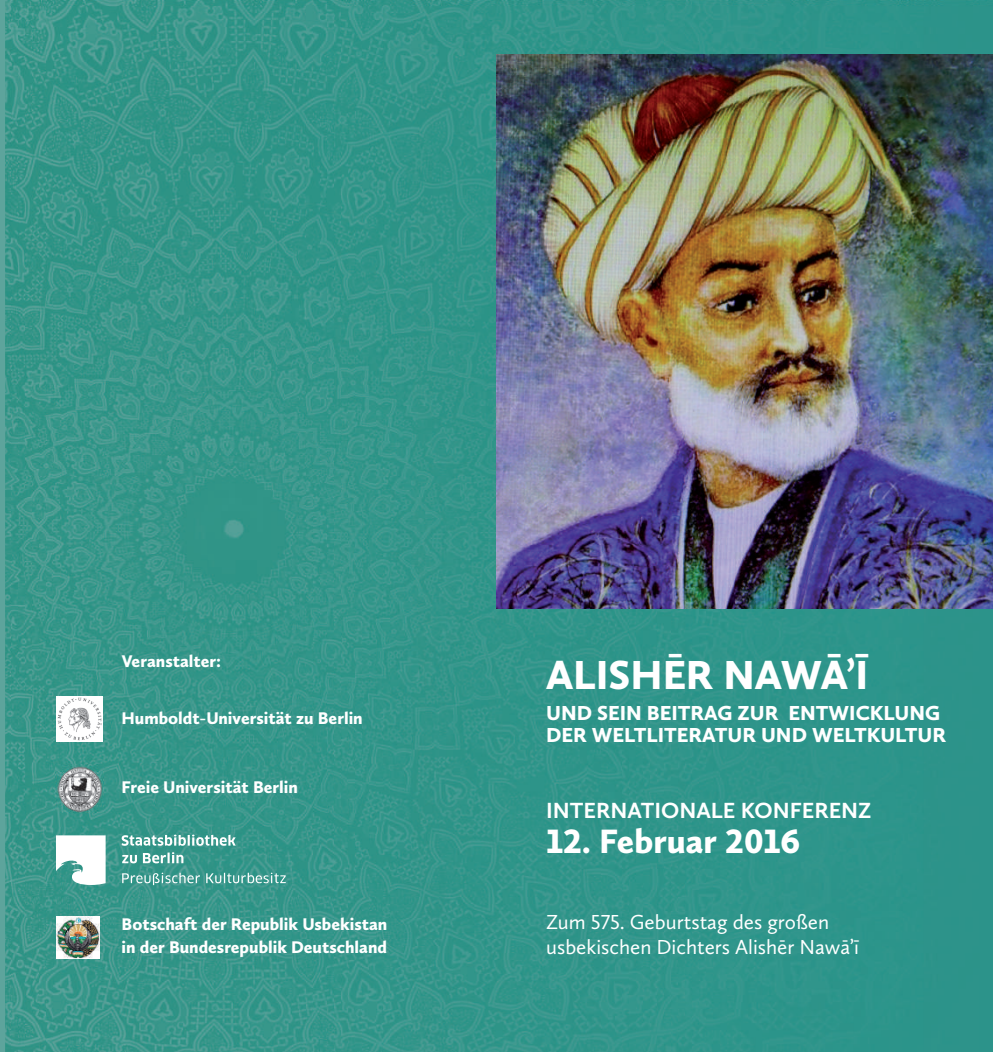
<style>
.page{position:relative;width:993px;height:1052px;background:#fff}
.page>*{position:absolute;margin:0;border:0;box-sizing:border-box;transform-origin:0 0}
.t1{font:900 42px "Calluna Sans";color:#fff}
.t2{font:900 35px "Calluna Sans";color:#fff}
.t3{font:700 22.75px "Calluna Sans";color:#fff}
.t4{font:21px/24.5px "Calluna Sans";color:#fff}
.t5{font:900 21px/21.5px "Calluna Sans";color:#fff}
.t6{font:900 17.5px/23.1px "Calluna Sans";color:#fff}
</style>
<div class="page">
<img style="left:992px;top:0;width:1px;height:1052px">
<img style="left:5px;top:0;width:987px;height:1052px">
<img style="left:496px;top:55px;width:496px;height:553px">
<img style="left:57px;top:696px;width:45px;height:46px">
<img style="left:56px;top:764px;width:48px;height:49px">
<svg style="left:56px;top:835px;width:50px;height:50px"></svg>
<svg style="left:122px;top:872px;width:164px;height:13px;background:#63ada3"></svg>
<svg style="left:122px;top:852px;width:61px;height:11px"></svg>
<svg style="left:122px;top:834px;width:114px;height:12px"></svg>
<img style="left:57px;top:916px;width:42px;height:42px">
<p class="t6" style="left:122px;top:652px;width:101px">Veranstalter:</p>
<p class="t6" style="left:122px;top:708px;width:242px">Humboldt-Universität zu Berlin</p>
<p class="t6" style="left:122px;top:777px;width:178px">Freie Universität Berlin</p>
<p class="t6" style="left:122px;top:915px;width:267px">Botschaft der Republik Usbekistan in der Bundesrepublik Deutschland</p>
<h1 class="t1" style="left:546px;top:661px;width:323px">ALISHĒR NAWĀ’Ī</h1>
<p class="t5" style="left:546px;top:705px;width:401px">UND SEIN BEITRAG ZUR ENTWICKLUNG<br>DER WELTLITERATUR UND WELTKULTUR</p>
<h3 class="t3" style="left:546px;top:803px;width:327px">INTERNATIONALE KONFERENZ</h3>
<h2 class="t2" style="left:546px;top:830px;width:255px">12. Februar 2016</h2>
<p class="t4" style="left:546px;top:912px;width:314px">Zum 575. Geburtstag des großen usbekischen Dichters Alishēr Nawā’ī</p>
</div>
